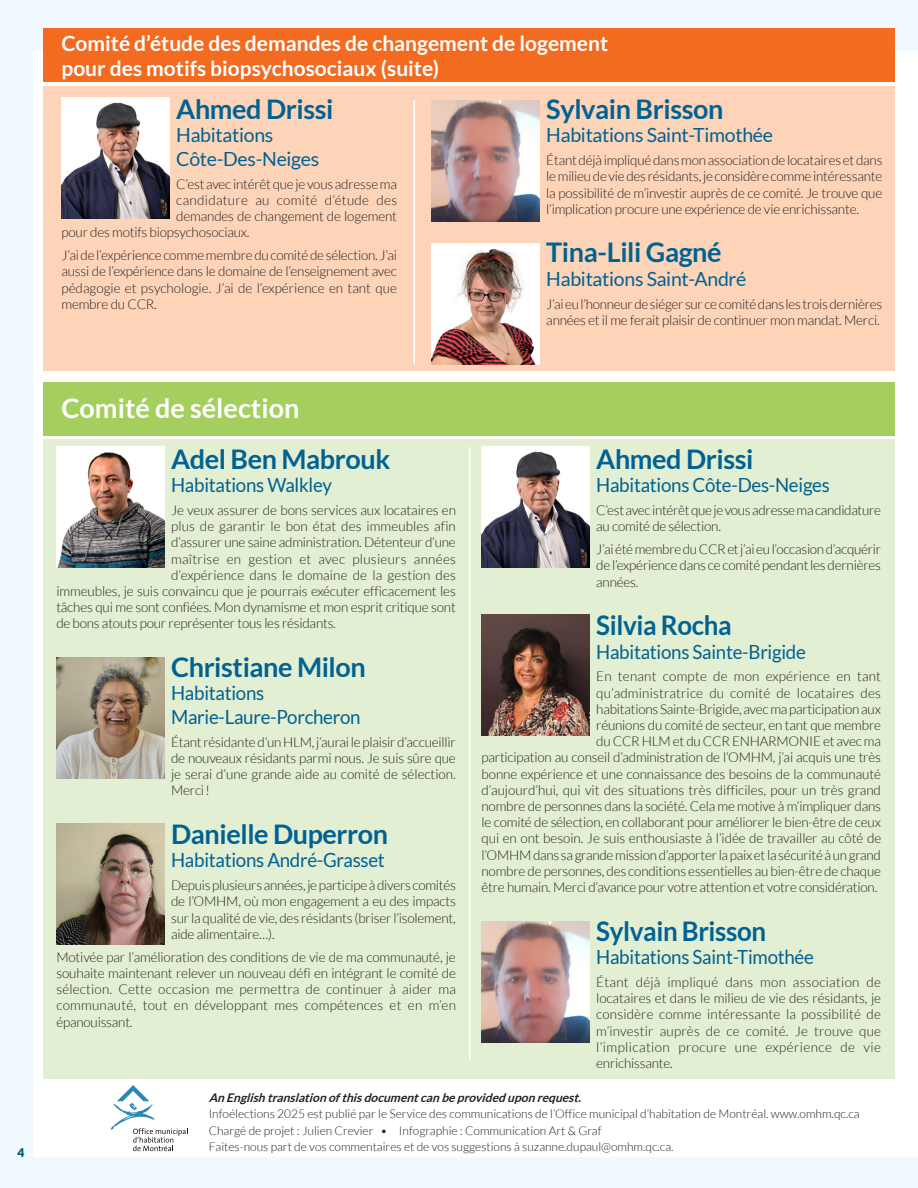
<style>
.page{position:relative;width:918px;height:1188px;background:#f0f9fd}
.page>*{position:absolute;margin:0;border:0;box-sizing:border-box;transform-origin:0 0}
._02-Texte_courant_FR{font:700 27px "Lato";letter-spacing:-.015em;color:#006192}
._02-Texte_courant_FR-2{font:700 27px "Lato";letter-spacing:-.015em;color:#006192;scale:.96 1}
._04-Bas_de_vignette_NO_HYPHEN{font:700 27px "Lato";color:#fff}
._04-Bas_de_vignette_NO_HYPHEN-2{font:700 21px "Lato";color:#fff}
._02-Texte_courant_FR-3{font:19.5px "Lato";letter-spacing:-.015em;color:#006192;scale:.96 1}
._02-Texte_courant_FR-4{font:19.5px "Lato";letter-spacing:-.015em;color:#006192}
._02-Texte_courant_FR-5{font:300 13.5px/16.2px "Lato";letter-spacing:-.015em;color:#231f20;text-align:justify}
._02-Texte_courant_FR-6{font:300 13.5px "Lato";letter-spacing:.005em;color:#231f20}
._02-Texte_courant_FR-7{font:300 13.5px "Lato";letter-spacing:.02em;color:#231f20}
._02-Texte_courant_FR-8{font:300 12px "Lato";color:#231f20}
._02-Texte_courant_FR-9{font:italic 700 12px "Lato";color:#231f20}
.t1{font:900 12px "Lato";color:#005273}
</style>
<div class="page">
<div style="left:33px;top:51px;width:885px;height:1105px;background:#fff"></div>
<div style="left:44px;top:439px;width:851px;height:640px;background:#e3efd2"></div>
<div style="left:44px;top:382px;width:851px;height:53px;background:#a4cf5e"></div>
<hr style="left:469px;top:447px;width:2px;height:613px;background:#fff">
<img style="left:56px;top:657px;width:108px;height:121px">
<img style="left:482px;top:615px;width:108px;height:121px">
<img style="left:56px;top:447px;width:108px;height:121px">
<div style="left:44px;top:86px;width:851px;height:285px;background:#fdd4b8"></div>
<div style="left:44px;top:28px;width:851px;height:54px;background:#f36a21"></div>
<img style="left:62px;top:97px;width:108px;height:121px">
<img style="left:432px;top:243px;width:108px;height:121px">
<svg style="left:111px;top:1085px;width:77px;height:66px"></svg>
<img style="left:482px;top:447px;width:108px;height:121px">
<img style="left:432px;top:100px;width:108px;height:121px">
<img style="left:56px;top:824px;width:108px;height:120px">
<img style="left:482px;top:922px;width:108px;height:121px">
<hr style="left:414px;top:100px;width:1px;height:264px;background:#fff">
<p class="t1" style="left:18px;top:1145px;width:8px">4</p>
<p class="_04-Bas_de_vignette_NO_HYPHEN-2" style="left:62px;top:31px;width:548px">Comité d’étude des demandes de changement de logement</p>
<p class="_04-Bas_de_vignette_NO_HYPHEN-2" style="left:62px;top:56px;width:379px">pour des motifs biopsychosociaux (suite)</p>
<p class="_02-Texte_courant_FR" style="left:546px;top:94px;width:179px">Sylvain Brisson</p>
<p class="_02-Texte_courant_FR-4" style="left:546px;top:124px;width:228px">Habitations Saint-Timothée</p>
<p class="_02-Texte_courant_FR-5" style="left:546px;top:152px;width:338px">Étant déjà impliqué dans mon association de locataires et dans le milieu de vie des résidants, je considère comme intéressante la possibilité de m’investir auprès de ce comité. Je trouve que l’implication procure une expérience de vie enrichissante.</p>
<p class="_02-Texte_courant_FR" style="left:546px;top:237px;width:177px">Tina-Lili Gagné</p>
<p class="_02-Texte_courant_FR-4" style="left:546px;top:268px;width:202px">Habitations Saint-André</p>
<p class="_02-Texte_courant_FR-5" style="left:546px;top:296px;width:337px">J’ai eu l’honneur de siéger sur ce comité dans les trois dernières années et il me ferait plaisir de continuer mon mandat. Merci.</p>
<p class="_02-Texte_courant_FR" style="left:176px;top:94px;width:159px">Ahmed Drissi</p>
<p class="_02-Texte_courant_FR-4" style="left:176px;top:124px;width:99px">Habitations</p>
<p class="_02-Texte_courant_FR-4" style="left:176px;top:148px;width:145px">Côte-Des-Neiges</p>
<p class="_02-Texte_courant_FR-5" style="left:176px;top:176px;width:222px">C’est avec intérêt que je vous adresse ma</p>
<p class="_02-Texte_courant_FR-7" style="left:176px;top:193px;width:222px">candidature au comité d’étude des</p>
<p class="_02-Texte_courant_FR-5" style="left:176px;top:208px;width:222px">demandes de changement de logement</p>
<p class="_02-Texte_courant_FR-5" style="left:62px;top:224px;width:190px">pour des motifs biopsychosociaux.</p>
<p class="_02-Texte_courant_FR-5" style="left:62px;top:247px;width:337px">J’ai de l’expérience comme membre du comité de sélection. J’ai aussi de l’expérience dans le domaine de l’enseignement avec pédagogie et psychologie. J’ai de l’expérience en tant que membre du CCR.</p>
<p class="_04-Bas_de_vignette_NO_HYPHEN" style="left:62px;top:393px;width:239px">Comité de sélection</p>
<p class="_02-Texte_courant_FR" style="left:171px;top:443px;width:221px">Adel Ben Mabrouk</p>
<p class="_02-Texte_courant_FR-3" style="left:171px;top:474px;width:169px">Habitations Walkley</p>
<p class="_02-Texte_courant_FR-5" style="left:171px;top:502px;width:286px">Je veux assurer de bons services aux locataires en</p>
<p class="_02-Texte_courant_FR-6" style="left:171px;top:519px;width:286px">plus de garantir le bon état des immeubles afin</p>
<p class="_02-Texte_courant_FR-5" style="left:171px;top:534px;width:286px">d’assurer une saine administration. Détenteur d’une</p>
<p class="_02-Texte_courant_FR-7" style="left:171px;top:551px;width:286px">maîtrise en gestion et avec plusieurs années</p>
<p class="_02-Texte_courant_FR-6" style="left:171px;top:568px;width:286px">d’expérience dans le domaine de la gestion des</p>
<p class="_02-Texte_courant_FR-5" style="left:56px;top:583px;width:401px">immeubles, je suis convaincu que je pourrais exécuter efficacement les</p>
<p class="_02-Texte_courant_FR-5" style="left:56px;top:599px;width:401px">tâches qui me sont confiées. Mon dynamisme et mon esprit critique sont</p>
<p class="_02-Texte_courant_FR-5" style="left:56px;top:615px;width:281px">de bons atouts pour représenter tous les résidants.</p>
<p class="_02-Texte_courant_FR" style="left:171px;top:652px;width:196px">Christiane Milon</p>
<p class="_02-Texte_courant_FR-3" style="left:171px;top:682px;width:99px">Habitations</p>
<p class="_02-Texte_courant_FR-3" style="left:171px;top:706px;width:199px">Marie-Laure-Porcheron</p>
<p class="_02-Texte_courant_FR-5" style="left:171px;top:734px;width:286px">Étant résidante d’un HLM, j’aurai le plaisir d’accueillir de nouveaux résidants parmi nous. Je suis sûre que je serai d’une grande aide au comité de sélection.<br>Merci!</p>
<p class="_02-Texte_courant_FR" style="left:171px;top:819px;width:219px">Danielle Duperron</p>
<p class="_02-Texte_courant_FR-3" style="left:171px;top:849px;width:224px">Habitations André-Grasset</p>
<p class="_02-Texte_courant_FR-5" style="left:171px;top:877px;width:286px">Depuis plusieurs années, je participe à divers comités de l’OMHM, où mon engagement a eu des impacts sur la qualité de vie, des résidants (briser l’isolement, aide alimentaire…).</p>
<p class="_02-Texte_courant_FR-5" style="left:56px;top:949px;width:401px">Motivée par l’amélioration des conditions de vie de ma communauté, je souhaite maintenant relever un nouveau défi en intégrant le comité de sélection. Cette occasion me permettra de continuer à aider ma communauté, tout en développant mes compétences et en m’en épanouissant.</p>
<p class="_02-Texte_courant_FR" style="left:596px;top:443px;width:159px">Ahmed Drissi</p>
<p class="_02-Texte_courant_FR-3" style="left:596px;top:474px;width:245px">Habitations Côte-Des-Neiges</p>
<p class="_02-Texte_courant_FR-5" style="left:596px;top:502px;width:286px">C’est avec intérêt que je vous adresse ma candidature au comité de sélection.</p>
<p class="_02-Texte_courant_FR-5" style="left:596px;top:541px;width:286px">J’ai été membre du CCR et j’ai eu l’occasion d’acquérir de l’expérience dans ce comité pendant les dernières années.</p>
<p class="_02-Texte_courant_FR-2" style="left:596px;top:610px;width:143px">Silvia Rocha</p>
<p class="_02-Texte_courant_FR-3" style="left:596px;top:641px;width:220px">Habitations Sainte-Brigide</p>
<p class="_02-Texte_courant_FR-5" style="left:482px;top:669px;width:401px;text-align:right">En tenant compte de mon expérience en tant<br>qu’administratrice du comité de locataires des<br>habitations Sainte-Brigide, avec ma participation aux<br>réunions du comité de secteur, en tant que membre<br>du CCR HLM et du CCR ENHARMONIE et avec ma<br>participation au conseil d’administration de l’OMHM, j’ai acquis une très bonne expérience et une connaissance des besoins de la communauté d’aujourd’hui, qui vit des situations très difficiles, pour un très grand nombre de personnes dans la société. Cela me motive à m’impliquer dans le comité de sélection, en collaborant pour améliorer le bien-être de ceux qui en ont besoin. Je suis enthousiaste à l’idée de travailler au côté de l’OMHM dans sa grande mission d’apporter la paix et la sécurité à un grand nombre de personnes, des conditions essentielles au bien-être de chaque être humain. Merci d’avance pour votre attention et votre considération.</p>
<p class="_02-Texte_courant_FR-2" style="left:596px;top:915px;width:179px">Sylvain Brisson</p>
<p class="_02-Texte_courant_FR-3" style="left:596px;top:946px;width:228px">Habitations Saint-Timothée</p>
<p class="_02-Texte_courant_FR-5" style="left:596px;top:974px;width:286px">Étant déjà impliqué dans mon association de locataires et dans le milieu de vie des résidants, je considère comme intéressante la possibilité de m’investir auprès de ce comité. Je trouve que l’implication procure une expérience de vie enrichissante.</p>
<p class="_02-Texte_courant_FR-9" style="left:209px;top:1090px;width:377px">An English translation ofthisdocumentcan beprovided upon request.</p>
<p class="_02-Texte_courant_FR-8" style="left:209px;top:1107px;width:652px">Infoélections 2025 est publié par le Service des communications de l’Office municipal d’habitation de Montréal. www.omhm.qc.ca</p>
<p class="_02-Texte_courant_FR-8" style="left:209px;top:1124px;width:394px">Chargé de projet : Julien Crevier • Infographie : Communication Art &amp; Graf</p>
<p class="_02-Texte_courant_FR-8" style="left:209px;top:1140px;width:466px">Faites-nous part de vos commentaires et de vos suggestions à suzanne.dupaul@omhm.qc.ca.</p>
</div>
